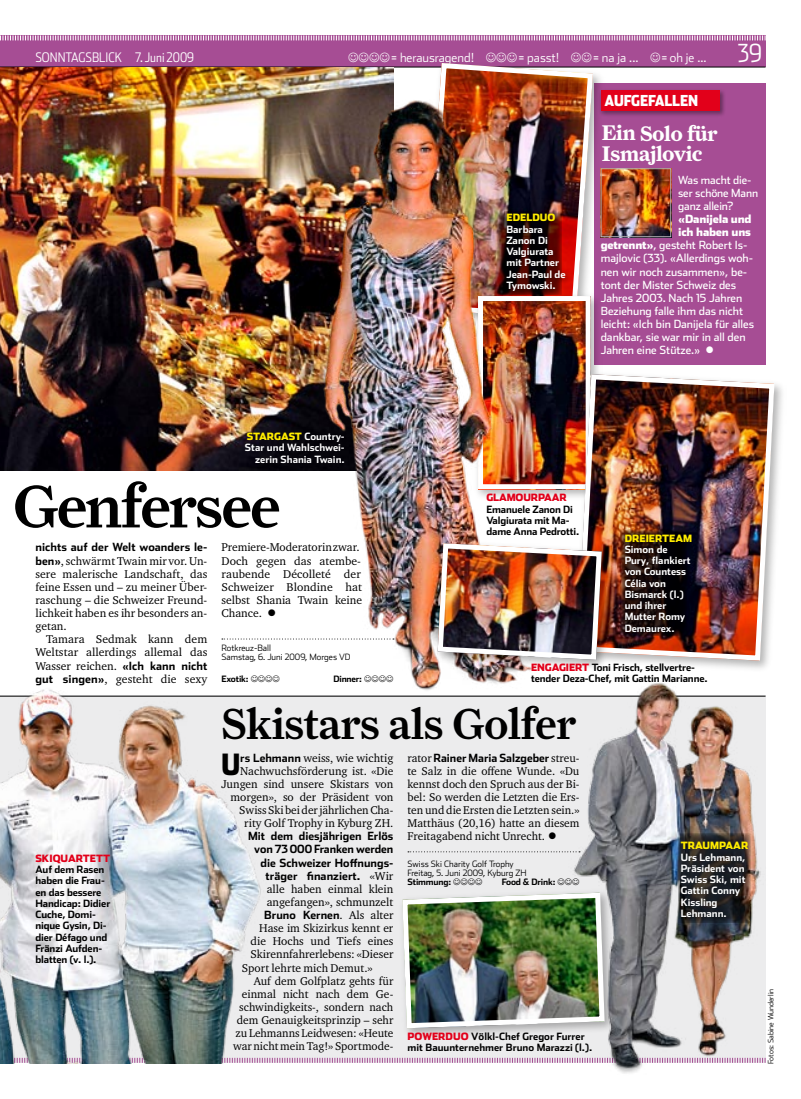
<style>
.page{position:relative;width:801px;height:1099px;background:#fff}
.page>*{position:absolute;margin:0;border:0;box-sizing:border-box;transform-origin:0 0}
.t1{font:500 60.62px "Farnham Display";letter-spacing:-.03em;color:#000}
.t2{font:500 43.75px "Farnham Display";letter-spacing:-.01em;color:#000}
.t3{font:900 29.12px "Stainless Cond";color:#000}
.t4{font:300 25px "Stainless Cond";color:#fff}
.t5{font:700 21.25px/20px "Farnham Display";letter-spacing:-.01em;color:#fff}
.t6{font:900 15px "Stainless Cond";letter-spacing:-.01em;color:#fff}
.t7{font:300 13.25px "Stainless Cond";color:#fff}
.t8{font:300 12.5px "Stainless";color:#fff}
.t9{font:11.62px/13.1px "Charter ITC Pro";color:#000;text-align:justify}
.t10{font:11.25px/13.1px "Stainless";color:#fff}
.t11{font:700 11.25px/13.1px "Stainless";color:#000;text-align:right}
.t12{font:900 11.25px "Stainless";letter-spacing:-.02em;color:#fff}
.t13{font:700 10px/11.2px "Stainless";letter-spacing:-.01em;color:#000}
.t14{font:700 10px/11.2px "Stainless";color:#fff}
.t15{font:900 10px "Stainless";color:#ffec00}
.t16{font:900 10px "Stainless";letter-spacing:-.015em;color:#e2001a}
.t17{font:300 8.75px/9.4px "Stainless";color:#000}
.t18{font:700 8.75px "Stainless";letter-spacing:-.02em;color:#000}
.t19{font:300 7.5px "Stainless";color:#000}
.s1{font-weight:400}
.s2{font-weight:900;color:#ffec00}
.s3{font-family:"Stainless";font-weight:700;font-size:11.25px}
.s4{font-weight:900}
.s5{font-weight:900;color:#e2001a}
.s6{font-family:"Charter ITC Pro";font-weight:400;font-size:11.62px}
</style>
<div class="page">
<div style="left:0;top:35px;width:765px;height:32px;background:#a64d94"></div>
<hr style="left:0;top:67px;width:765px;height:1px;background:#000">
<svg style="left:0;top:35px;width:766px;height:6px"></svg>
<div style="left:0;top:695px;width:765px;height:367px;background:#ececed"></div>
<svg style="left:306px;top:1057px;width:263px;height:6px"></svg>
<hr style="left:0;top:695px;width:765px;height:1px;background:#000">
<div style="left:397px;top:887px;width:220px;height:153px;background:#000;opacity:.3"></div>
<img style="left:0;top:689px;width:306px;height:374px">
<img style="left:569px;top:683px;width:197px;height:391px">
<img style="left:0;top:67px;width:393px;height:403px">
<div style="left:594px;top:84px;width:171px;height:281px;background:#a64d94"></div>
<div style="left:598px;top:88px;width:128px;height:29px;background:#000;opacity:.4"></div>
<div style="left:601px;top:91px;width:118px;height:20px;background:#e2001a"></div>
<svg style="left:222px;top:638px;width:92px;height:1px"></svg>
<svg style="left:408px;top:851px;width:172px;height:1px"></svg>
<div style="left:419px;top:58px;width:186px;height:274px;background:#000;opacity:.3"></div>
<img style="left:422px;top:60px;width:174px;height:231px">
<div style="left:472px;top:291px;width:131px;height:211px;background:#000;opacity:.3"></div>
<img style="left:567px;top:302px;width:18px;height:181px">
<div style="left:478px;top:296px;width:113px;height:193px;border:5px solid #fff"></div>
<div style="left:571px;top:369px;width:215px;height:304px;background:#000;opacity:.3"></div>
<img style="left:574px;top:371px;width:203px;height:292px">
<img style="left:314px;top:91px;width:253px;height:606px">
<img style="left:603px;top:170px;width:66px;height:65px">
<div style="left:601px;top:168px;width:70px;height:69px;border:1px solid #b1b2b4"></div>
<div style="left:432px;top:538px;width:183px;height:133px;background:#000;opacity:.3"></div>
<img style="left:435px;top:540px;width:169px;height:122px">
<svg style="left:620px;top:529px;width:66px;height:107px;background:#1b0d0a"></svg>
<svg style="left:497px;top:211px;width:4px;height:84px"></svg>
<div style="left:501px;top:208px;width:71px;height:89px;background:#000;opacity:.7"></div>
<svg style="left:678px;top:833px;width:72px;height:89px;background:#262527"></svg>
<svg style="left:486px;top:58px;width:31px;height:5px"></svg>
<svg style="left:571px;top:58px;width:20px;height:5px"></svg>
<svg style="left:364px;top:675px;width:29px;height:7px"></svg>
<img style="left:400px;top:878px;width:207px;height:152px">
<p class="t7" style="left:35px;top:50px;width:160px">SONNTAGSBLICK 7. Juni 2009</p>
<h3 class="t4" style="left:737px;top:39px;width:26px">39</h3>
<p class="t8" style="left:391px;top:50px;width:84px"><span class="s1">=</span> herausragend!</p>
<p class="t8" style="left:518px;top:50px;width:42px"><span class="s1">=</span> passt!</p>
<p class="t8" style="left:593px;top:50px;width:47px"><span class="s1">=</span> na ja ...</p>
<p class="t8" style="left:661px;top:50px;width:46px"><span class="s1">=</span> oh je ...</p>
<p class="t14" style="left:245px;top:431px;width:101px;text-align:right"><span class="s2">STARGAST</span> Country-<br>Star und Wahlschwei&shy;zerin Shania Twain.</p>
<h1 class="t1" style="left:13px;top:469px;width:269px">Genfersee</h1>
<p class="t11" style="left:35px;top:541px;width:173px">nichts auf der Welt woanders le-</p>
<p class="t9" style="left:35px;top:554px;width:173px"><span class="s3">ben»</span>, schwärmt Twain mir vor. Un&shy;sere malerische Landschaft, das feine Essen und – zu meiner Über&shy;raschung – die Schweizer Freund&shy;lichkeit haben es ihr besonders an&shy;getan.</p>
<p class="t9" style="left:35px;top:632px;width:173px;text-indent:11px">Tamara Sedmak kann dem Weltstar allerdings allemal das Wasser reichen. <span class="s3">«Ich kann nicht gut singen»</span>, gesteht die sexy</p>
<p class="t9" style="left:221px;top:540px;width:142px;text-align:left">Premiere-Moderatorin zwar.<br>Doch gegen das atembe&shy;raubende Décolleté der<br>Schweizer Blondine hat selbst Shania Twain keine<br>Chance. ●</p>
<p class="t17" style="left:221px;top:643px;width:131px">Rotkreuz-Ball<br>Samstag, 6. Juni 2009, Morges VD</p>
<p class="t18" style="left:221px;top:674px;width:29px">Exotik:</p>
<p class="t18" style="left:333px;top:674px;width:30px">Dinner:</p>
<p class="t15" style="left:506px;top:212px;width:50px">EDELDUO</p>
<p class="t14" style="left:506px;top:223px;width:61px">Barbara<br>Zanon Di<br>Valgiurata mit Partner<br>Jean-Paul de<br>Tymowski.</p>
<p class="t6" style="left:604px;top:92px;width:95px">AUFGEFALLEN</p>
<h3 class="t5" style="left:602px;top:123px;width:117px">Ein Solo für<br>Ismajlovic</h3>
<p class="t10" style="left:678px;top:173px;width:82px">Was macht die&shy;ser schöne Mann ganz allein?</p>
<p class="t12" style="left:678px;top:212px;width:75px">«DANIJELA UND</p>
<p class="t12" style="left:678px;top:225px;width:74px">ICH HABEN UNS</p>
<p class="t10" style="left:601px;top:239px;width:148px"><span class="s4">GETRENNT»</span>, gesteht Robert Is-</p>
<p class="t10" style="left:601px;top:252px;width:154px">majlovic (33). «Allerdings woh-</p>
<p class="t10" style="left:601px;top:265px;width:148px">nen wir noch zusammen», be-</p>
<p class="t10" style="left:601px;top:278px;width:137px">tont der Mister Schweiz des</p>
<p class="t10" style="left:601px;top:291px;width:143px">Jahres 2003. Nach 15 Jahren</p>
<p class="t10" style="left:601px;top:304px;width:144px">Beziehung falle ihm das nicht</p>
<p class="t10" style="left:601px;top:317px;width:155px">leicht: «Ich bin Danijela für alles</p>
<p class="t10" style="left:601px;top:331px;width:146px">dankbar, sie war mir in all den</p>
<p class="t10" style="left:601px;top:344px;width:115px">Jahren eine Stütze.» ●</p>
<p class="t16" style="left:486px;top:491px;width:82px">GLAMOURPAAR</p>
<p class="t13" style="left:486px;top:503px;width:94px">Emanuele Zanon Di<br>Valgiurata mit Ma&shy;dame Anna Pedrotti.</p>
<p class="t15" style="left:625px;top:532px;width:69px">DREIERTEAM</p>
<p class="t14" style="left:625px;top:543px;width:68px">Simon de<br>Pury, flankiert von Countess<br>Célia von<br>Bismarck (l.) und ihrer<br>Mutter Romy<br>Demaurex.</p>
<p class="t13" style="left:531px;top:662px;width:178px"><span class="s5">ENGAGIERT</span> Toni Frisch, stellvertre&shy;tender Deza-Chef, mit Gattin Marianne.</p>
<p class="t16" style="left:35px;top:852px;width:76px">SKIQUARTETT</p>
<p class="t13" style="left:35px;top:863px;width:76px">Auf dem Rasen haben die Frau&shy;en das bessere<br>Handicap: Didier<br>Cuche, Domi&shy;nique Gysin, Di&shy;dier Défago und<br>Fränzi Aufden&shy;blatten (v. l.).</p>
<h2 class="t2" style="left:221px;top:697px;width:356px">Skistars als Golfer</h2>
<p class="t9" style="left:221px;top:750px;width:173px;text-align:right"><span class="s3">rs Lehmann</span> weiss, wie wichtig<br>Nachwuchsförderung ist. «Die<br>Jungen sind unsere Skistars von morgen», so der Präsident von<br>Swiss Ski bei der jährlichen Cha&shy;rity Golf Trophy in Kyburg ZH.</p>
<p class="t11" style="left:248px;top:829px;width:147px">Mit dem diesjährigen Erlös von 73 000 Franken werden die Schweizer Hoffnungs&shy;träger finanziert. <span class="s6">«Wir</span></p>
<p class="t9" style="left:267px;top:882px;width:128px">alle haben einmal klein angefangen», schmunzelt</p>
<p class="t11" style="left:264px;top:908px;width:131px">Bruno Kernen<span class="s6">. Als alter</span></p>
<p class="t9" style="left:259px;top:921px;width:136px">Hase im Skizirkus kennt er</p>
<p class="t9" style="left:250px;top:934px;width:144px">die Hochs und Tiefs eines</p>
<p class="t9" style="left:250px;top:947px;width:144px">Skirennfahrerlebens: «Dieser</p>
<p class="t9" style="left:242px;top:960px;width:132px">Sport lehrte mich Demut.»</p>
<p class="t9" style="left:254px;top:974px;width:141px">Auf dem Golfplatz gehts für</p>
<p class="t9" style="left:242px;top:987px;width:153px">einmal nicht nach dem Ge-</p>
<p class="t9" style="left:239px;top:1000px;width:156px">schwindigkeits-, sondern nach</p>
<p class="t9" style="left:237px;top:1013px;width:158px">dem Genauigkeitsprinzip – sehr</p>
<p class="t9" style="left:235px;top:1026px;width:159px">zu Lehmanns Leidwesen: «Heute</p>
<p class="t9" style="left:233px;top:1039px;width:162px">war nicht mein Tag!» Sportmode-</p>
<h3 class="t3" style="left:221px;top:746px;width:18px">U</h3>
<p class="t11" style="left:407px;top:751px;width:173px"><span class="s6">rator</span> Rainer Maria Salzgeber <span class="s6">streu-</span></p>
<p class="t9" style="left:407px;top:764px;width:173px">te Salz in die offene Wunde. «Du kennst doch den Spruch aus der Bi&shy;bel: So werden die Letzten die Ers&shy;ten und die Ersten die Letzten sein.» Matthäus (20,16) hatte an diesem Freitagabend nicht Unrecht. ●</p>
<p class="t17" style="left:407px;top:858px;width:120px">Swiss Ski Charity Golf Trophy<br>Freitag, 5. Juni 2009, Kyburg ZH</p>
<p class="t18" style="left:407px;top:877px;width:45px">Stimmung:</p>
<p class="t18" style="left:502px;top:877px;width:55px">Food &amp; Drink:</p>
<p class="t13" style="left:407px;top:1030px;width:186px"><span class="s5">POWERDUO</span> Völkl-Chef Gregor Furrer mit Bauunternehmer Bruno Marazzi (l.).</p>
<p class="t15" style="left:681px;top:839px;width:69px">TRAUMPAAR</p>
<p class="t14" style="left:681px;top:851px;width:66px">Urs Lehmann,<br>Präsident von<br>Swiss Ski, mit<br>Gattin Conny<br>Kissling<br>Lehmann.</p>
<p class="t19" style="left:766px;top:1064px;width:77px;rotate:-90deg">Fotos: Sabine Wunderlin</p>
</div>
